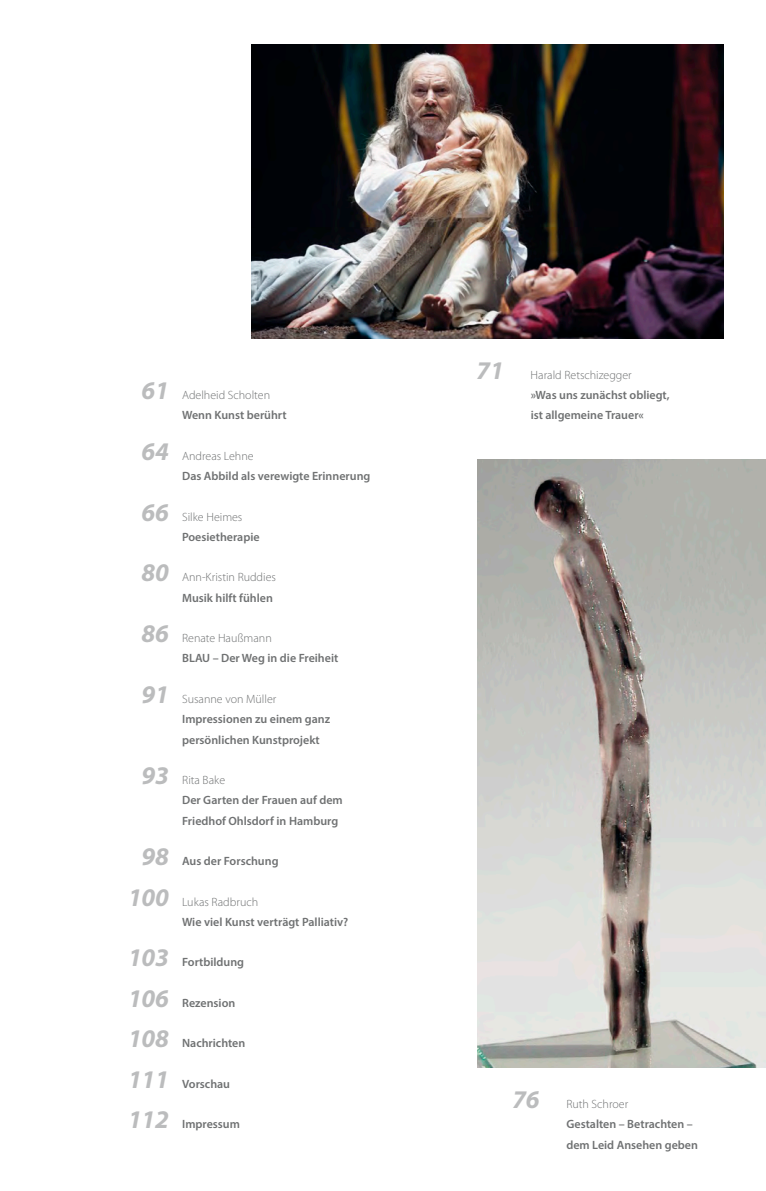
<style>
.page{position:relative;width:766px;height:1191px;background:#fff}
.page>*{position:absolute;margin:0;border:0;box-sizing:border-box;transform-origin:0 0}
.Inhalt_Titel{font:600 12px/20.2px "Myriad Pro";color:#6f7172}
.Inhalt_Autor{font:300 12px "Myriad Pro";color:#6f7172}
.Inhalt_Autor-2{font:600 12px "Myriad Pro";color:#6f7172}
.s1{font-weight:700;font-style:italic;font-size:25.5px;color:#bbbcbd}
</style>
<div class="page">
<img style="left:477px;top:460px;width:288px;height:607px">
<img style="left:251px;top:45px;width:472px;height:293px">
<p class="Inhalt_Autor" style="left:141px;top:388px;width:130px"><span class="s1">61</span> Adelheid Scholten</p>
<p class="Inhalt_Titel" style="left:182px;top:405px;width:106px">Wenn Kunst berührt</p>
<p class="Inhalt_Autor" style="left:141px;top:449px;width:114px"><span class="s1">64</span> Andreas Lehne</p>
<p class="Inhalt_Titel" style="left:182px;top:466px;width:190px">Das Abbild als verewigte Erinnerung</p>
<p class="Inhalt_Autor" style="left:141px;top:509px;width:102px"><span class="s1">66</span> Silke Heimes</p>
<p class="Inhalt_Titel" style="left:182px;top:526px;width:79px">Poesietherapie</p>
<p class="Inhalt_Autor" style="left:141px;top:570px;width:136px"><span class="s1">80</span> Ann-Kristin Ruddies</p>
<p class="Inhalt_Titel" style="left:182px;top:587px;width:92px">Musik hilft fühlen</p>
<p class="Inhalt_Autor" style="left:141px;top:631px;width:132px"><span class="s1">86</span> Renate Haußmann</p>
<p class="Inhalt_Titel" style="left:182px;top:648px;width:158px">BLAU – Der Weg in die Freiheit</p>
<p class="Inhalt_Autor" style="left:141px;top:692px;width:136px"><span class="s1">91</span> Susanne von Müller</p>
<p class="Inhalt_Titel" style="left:182px;top:709px;width:149px">Impressionen zu einem ganz persönlichen Kunstprojekt</p>
<p class="Inhalt_Autor" style="left:141px;top:773px;width:85px"><span class="s1">93</span> Rita Bake</p>
<p class="Inhalt_Titel" style="left:182px;top:790px;width:162px">Der Garten der Frauen auf dem<br>Friedhof Ohlsdorf in Hamburg</p>
<p class="Inhalt_Autor-2" style="left:141px;top:853px;width:138px"><span class="s1">98</span> Aus der Forschung</p>
<p class="Inhalt_Autor" style="left:128px;top:894px;width:132px"><span class="s1">100</span> Lukas Radbruch</p>
<p class="Inhalt_Titel" style="left:182px;top:911px;width:168px">Wie viel Kunst verträgt Palliativ?</p>
<p class="Inhalt_Autor-2" style="left:128px;top:954px;width:118px"><span class="s1">103</span> Fortbildung</p>
<p class="Inhalt_Autor-2" style="left:128px;top:995px;width:109px"><span class="s1">106</span> Rezension</p>
<p class="Inhalt_Autor-2" style="left:128px;top:1035px;width:119px"><span class="s1">108</span> Nachrichten</p>
<p class="Inhalt_Titel" style="left:128px;top:1073px;width:103px"><span class="s1">111</span> Vorschau</p>
<p class="Inhalt_Titel" style="left:128px;top:1114px;width:113px"><span class="s1">112</span> Impressum</p>
<p class="Inhalt_Autor" style="left:476px;top:368px;width:157px"><span class="s1">71</span> Harald Retschizegger</p>
<p class="Inhalt_Titel" style="left:530px;top:385px;width:140px">»Was uns zunächst obliegt, ist allgemeine Trauer«</p>
<p class="Inhalt_Autor" style="left:512px;top:1097px;width:117px"><span class="s1">76</span> Ruth Schroer</p>
<p class="Inhalt_Titel" style="left:566px;top:1114px;width:133px">Gestalten – Betrachten – dem Leid Ansehen geben</p>
</div>
